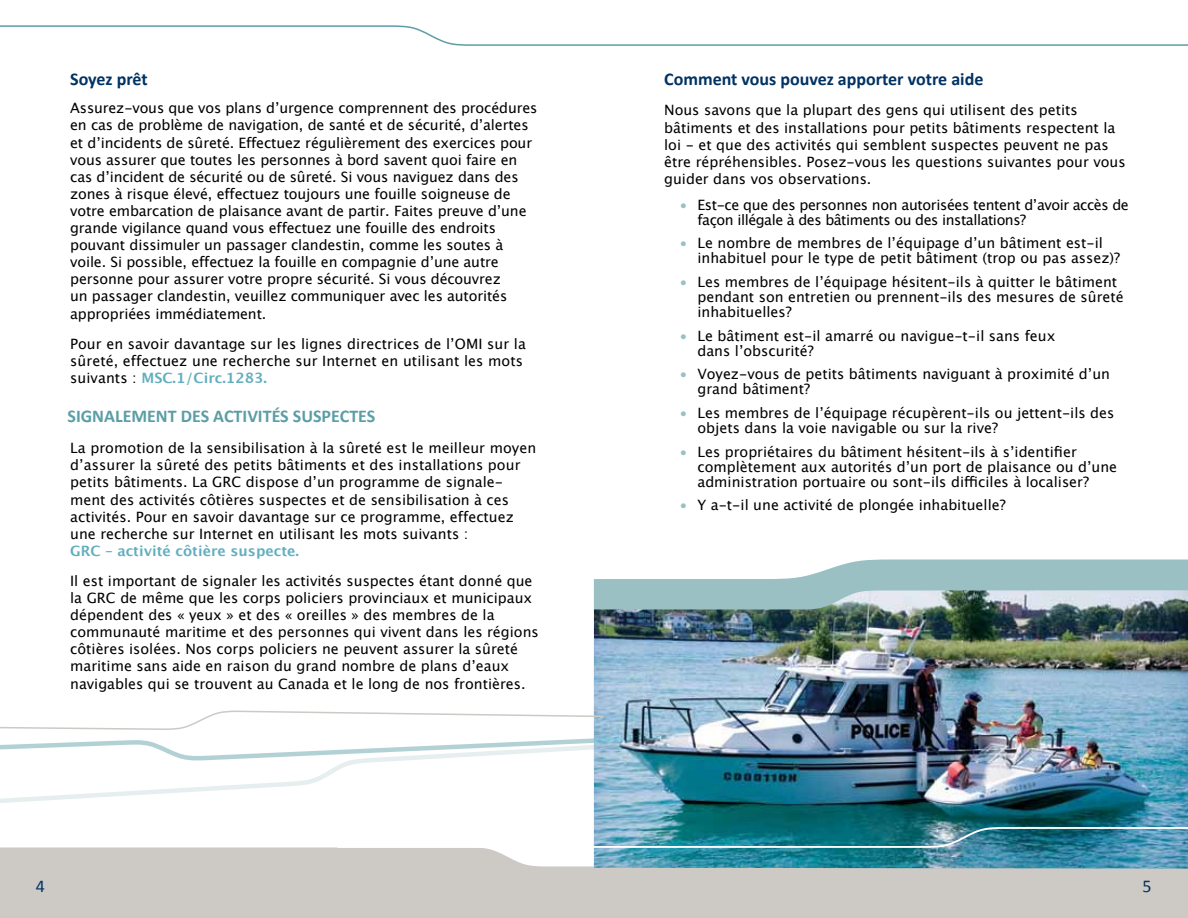
<style>
.page{position:relative;width:1188px;height:918px;background:#fff}
.page>*{position:absolute;margin:0;border:0;box-sizing:border-box;transform-origin:0 0}
.t1{font:700 18px "Calibri";color:#003263}
.t2{font:700 18px "Calibri";color:#5c9ea5}
.t3{font:18px "Calibri";color:#003263}
.t4{font:14.25px/17.1px "Lucida Grande";color:#000}
.t5{font:14.25px/15px "Lucida Grande";letter-spacing:-.03em;color:#000}
.t6{font:700 14.25px "Lucida Grande";color:#63afbf}
.s1{font-weight:700;color:#63afbf}
.s2{color:#9ac0c3}
</style>
<div class="page">
<svg style="left:594px;top:559px;width:594px;height:31px;fill:#9ac0c3"></svg>
<div style="left:0;top:847px;width:1188px;height:71px;background:#cdc9c5"></div>
<svg style="left:0;top:25px;width:1188px;height:21px"></svg>
<img style="left:594px;top:590px;width:594px;height:278px">
<img style="left:336px;top:826px;width:852px;height:23px">
<svg style="left:0;top:711px;width:693px;height:98px"></svg>
<p class="t1" style="left:70px;top:68px;width:79px">Soyez prêt</p>
<p class="t4" style="left:70px;top:100px;width:469px">Assurez-vous que vos plans d’urgence comprennent des procédures en cas de problème de navigation, de santé et de sécurité, d’alertes et d’incidents de sûreté. Effectuez régulièrement des exercices pour vous assurer que toutes les personnes à bord savent quoi faire en cas d’incident de sécurité ou de sûreté. Si vous naviguez dans des zones à risque élevé, effectuez toujours une fouille soigneuse de votre embarcation de plaisance avant de partir. Faites preuve d’une grande vigilance quand vous effectuez une fouille des endroits pouvant dissimuler un passager clandestin, comme les soutes à voile. Si possible, effectuez la fouille en compagnie d’une autre personne pour assurer votre propre sécurité. Si vous découvrez<br>un passager clandestin, veuillez communiquer avec les autorités appropriées immédiatement.</p>
<p class="t4" style="left:70px;top:335px;width:457px">Pour en savoir davantage sur les lignes directrices de l’OMI sur la sûreté, effectuez une recherche sur Internet en utilisant les mots suivants : <span class="s1">MSC.1/Circ.1283.</span></p>
<p class="t2" style="left:68px;top:405px;width:309px">SIGNALEMENT DES ACTIVITÉS SUSPECTES</p>
<p class="t4" style="left:70px;top:440px;width:468px">La promotion de la sensibilisation à la sûreté est le meilleur moyen d’assurer la sûreté des petits bâtiments et des installations pour petits bâtiments. La GRC dispose d’un programme de signale&shy;ment des activités côtières suspectes et de sensibilisation à ces activités. Pour en savoir davantage sur ce programme, effectuez une recherche sur Internet en utilisant les mots suivants :</p>
<p class="t6" style="left:70px;top:539px;width:230px">GRC – activité côtière suspecte.</p>
<p class="t4" style="left:70px;top:572px;width:470px">Il est important de signaler les activités suspectes étant donné que la GRC de même que les corps policiers provinciaux et municipaux dépendent des « yeux » et des « oreilles » des membres de la communauté maritime et des personnes qui vivent dans les régions côtières isolées. Nos corps policiers ne peuvent assurer la sûreté maritime sans aide en raison du grand nombre de plans d’eaux navigables qui se trouvent au Canada et le long de nos frontières.</p>
<p class="t1" style="left:664px;top:68px;width:321px">Comment vous pouvez apporter votre aide</p>
<p class="t4" style="left:664px;top:102px;width:463px">Nous savons que la plupart des gens qui utilisent des petits bâtiments et des installations pour petits bâtiments respectent la loi - et que des activités qui semblent suspectes peuvent ne pas être répréhensibles. Posez-vous les questions suivantes pour vous guider dans vos observations.</p>
<p class="t5" style="left:698px;top:197px;width:433px;text-indent:-18px"><span class="s2">•</span> Est-ce que des personnes non autorisées tentent d’avoir accès de façon illégale à des bâtiments ou des installations?</p>
<p class="t4" style="left:697px;top:236px;width:424px;line-height:15px;text-indent:-18px"><span class="s2">•</span> Le nombre de membres de l’équipage d’un bâtiment est-il inhabituel pour le type de petit bâtiment (trop ou pas assez)?</p>
<p class="t4" style="left:697px;top:275px;width:428px;line-height:15px;text-indent:-18px"><span class="s2">•</span> Les membres de l’équipage hésitent-ils à quitter le bâtiment pendant son entretien ou prennent-ils des mesures de sûreté inhabituelles?</p>
<p class="t4" style="left:697px;top:328px;width:359px;line-height:15px;text-indent:-18px"><span class="s2">•</span> Le bâtiment est-il amarré ou navigue-t-il sans feux dans l’obscurité?</p>
<p class="t4" style="left:697px;top:367px;width:414px;line-height:15px;text-indent:-18px"><span class="s2">•</span> Voyez-vous de petits bâtiments naviguant à proximité d’un grand bâtiment?</p>
<p class="t4" style="left:697px;top:405px;width:418px;line-height:15px;text-indent:-18px"><span class="s2">•</span> Les membres de l’équipage récupèrent-ils ou jettent-ils des objets dans la voie navigable ou sur la rive?</p>
<p class="t4" style="left:697px;top:444px;width:421px;line-height:15px;text-indent:-18px"><span class="s2">•</span> Les propriétaires du bâtiment hésitent-ils à s’identifier complètement aux autorités d’un port de plaisance ou d’une administration portuaire ou sont-ils difficiles à localiser?</p>
<p class="t4" style="left:680px;top:497px;width:328px"><span class="s2">•</span> Y a-t-il une activité de plongée inhabituelle?</p>
<p class="t3" style="left:36px;top:874px;width:11px">4</p>
<p class="t3" style="left:1143px;top:874px;width:11px">5</p>
</div>
